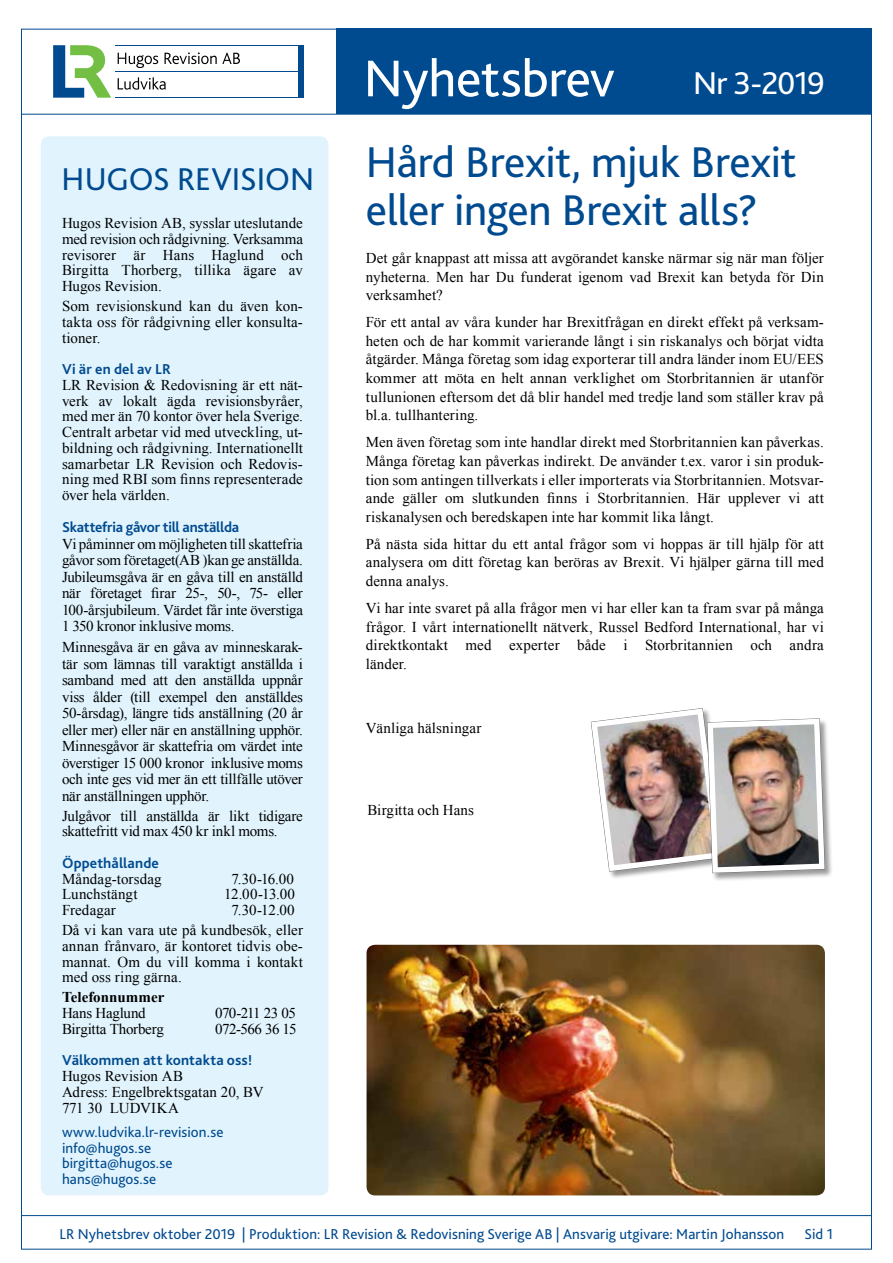
<style>
.page{position:relative;width:893px;height:1263px;background:#fff}
.page>*{position:absolute;margin:0;border:0;box-sizing:border-box;transform-origin:0 0}
.t1{font:54px "Bliss 2";letter-spacing:-.01em;color:#fff}
.t2{font:45px/48px "Bliss 2";letter-spacing:-.01em;color:#004a8f}
.t3{font:33px "Bliss 2";color:#004a8f}
.t4{font:33px "Bliss 2";letter-spacing:-.035em;color:#fff}
.t5{font:15px/15.8px "Times New Roman";letter-spacing:.005em;color:#000;text-align:justify}
.t6{font:15px/15.8px "Bliss 2";letter-spacing:.005em;color:#004a8f}
.t7{font:700 15px "Bliss 2";letter-spacing:.005em;color:#004a8f}
.t8{font:700 15px "Bliss 2";letter-spacing:-.015em;color:#004a8f}
.t9{font:15px "Times New Roman";letter-spacing:-.015em;color:#000}
.t10{font:700 15px "Times New Roman";color:#000}
.t11{font:15px "Times New Roman";letter-spacing:-.02em;color:#000}
.t12{font:15px "Times New Roman";letter-spacing:-.04em;color:#000}
.t13{font:15px "Times New Roman";letter-spacing:-.035em;color:#000}
</style>
<div class="page">
<hr style="left:21px;top:114px;width:851px;height:1px;background:#004a8f">
<div style="left:336px;top:29px;width:536px;height:85px;background:#004a8f"></div>
<div style="left:41px;top:136px;width:287px;height:1059px;background:#e1f4fd;border-radius:9px"></div>
<hr style="left:21px;top:1215px;width:851px;height:1px;background:#004a8f">
<svg style="left:118px;top:53px;width:40px;height:15px"></svg>
<svg style="left:165px;top:52px;width:75px;height:12px"></svg>
<svg style="left:118px;top:77px;width:48px;height:13px"></svg>
<div style="left:299px;top:45px;width:5px;height:53px;background:#004a8f"></div>
<svg style="left:53px;top:45px;width:58px;height:53px"></svg>
<hr style="left:115px;top:45px;width:188px;height:1px;background:#004a8f">
<hr style="left:115px;top:97px;width:188px;height:1px;background:#004a8f">
<hr style="left:115px;top:71px;width:188px;height:1px;background:#004a8f">
<div style="left:707px;top:718px;width:126px;height:163px;background:#000;opacity:.4"></div>
<img style="left:590px;top:708px;width:238px;height:169px">
<img style="left:367px;top:945px;width:458px;height:250px">
<h3 class="t3" style="left:62px;top:159px;width:254px">HUGOS REVISION</h3>
<p class="t5" style="left:62px;top:215px;width:242px">Hugos Revision AB, sysslar uteslutande med revision och rådgivning. Verksamma revisorer är Hans Haglund och Birgitta Thorberg, tillika ägare av Hugos Revision.</p>
<p class="t5" style="left:62px;top:298px;width:242px">Som revisionskund kan du även kon&shy;takta oss för rådgivning eller konsulta&shy;tioner.</p>
<p class="t7" style="left:62px;top:360px;width:110px">Vi är en del av LR</p>
<p class="t5" style="left:62px;top:377px;width:242px">LR Revision &amp; Redovisning är ett nät&shy;verk av lokalt ägda revisionsbyråer, med mer än 70 kontor över hela Sverige.<br>Centralt arbetar vid med utveckling, ut&shy;bildning och rådgivning. Internationellt samarbetar LR Revision och Redovis&shy;ning med RBI som finns representerade över hela världen.</p>
<p class="t8" style="left:62px;top:518px;width:179px">Skattefria gåvor till anställda</p>
<p class="t5" style="left:62px;top:535px;width:242px;line-height:16.5px">Vi påminner om möjligheten till skattefria gåvor som företaget(AB )kan ge anställda.<br>Jubileumsgåva är en gåva till en anställd när företaget firar 25-, 50-, 75- eller 100-årsjubileum. Värdet får inte överstiga 1 350 kronor inklusive moms.</p>
<p class="t5" style="left:62px;top:638px;width:242px;line-height:16.5px">Minnesgåva är en gåva av minneskarak&shy;tär som lämnas till varaktigt anställda i samband med att den anställda uppnår viss ålder (till exempel den anställdes 50-årsdag), längre tids anställning (20 år eller mer) eller när en anställning upphör.<br>Minnesgåvor är skattefria om värdet inte överstiger 15 000 kronor inklusive moms och inte ges vid mer än ett tillfälle utöver när anställningen upphör.</p>
<p class="t5" style="left:62px;top:807px;width:242px">Julgåvor till anställda är likt tidigare skattefritt vid max 450 kr inkl moms.</p>
<p class="t7" style="left:62px;top:853px;width:98px">Öppethållande</p>
<p class="t5" style="left:62px;top:870px;width:101px">Måndag-torsdag</p>
<p class="t5" style="left:232px;top:870px;width:64px">7.30-16.00</p>
<p class="t5" style="left:62px;top:886px;width:77px">Lunchstängt</p>
<p class="t5" style="left:224px;top:886px;width:73px">12.00-13.00</p>
<p class="t5" style="left:62px;top:902px;width:55px">Fredagar</p>
<p class="t5" style="left:62px;top:900px;width:242px;line-height:20px;text-indent:170px">7.30-12.00<br>Då vi kan vara ute på kundbesök, eller</p>
<p class="t5" style="left:62px;top:938px;width:242px">annan frånvaro, är kontoret tidvis obe&shy;mannat. Om du vill komma i kontakt med oss ring gärna.</p>
<p class="t10" style="left:62px;top:987px;width:104px">Telefonnummer</p>
<p class="t11" style="left:62px;top:1003px;width:85px">Hans Haglund</p>
<p class="t12" style="left:215px;top:1003px;width:82px">070-211 23 05</p>
<p class="t9" style="left:62px;top:1019px;width:103px">Birgitta Thorberg</p>
<p class="t13" style="left:215px;top:1019px;width:83px">072-566 36 15</p>
<p class="t7" style="left:62px;top:1051px;width:192px">Välkommen att kontakta oss!</p>
<p class="t5" style="left:62px;top:1068px;width:203px;text-align:left">Hugos Revision AB<br>Adress: Engelbrektsgatan 20, BV<br>771 30 LUDVIKA</p>
<p class="t6" style="left:62px;top:1123px;width:163px">www.ludvika.lr-revision.se info@hugos.se birgitta@hugos.se hans@hugos.se</p>
<h1 class="t1" style="left:364px;top:45px;width:253px">Nyhetsbrev</h1>
<h3 class="t4" style="left:693px;top:62px;width:133px">Nr 3-2019</h3>
<h2 class="t2" style="left:366px;top:137px;width:432px">Hård Brexit, mjuk Brexit eller ingen Brexit alls?</h2>
<p class="t5" style="left:366px;top:248px;width:460px;line-height:18.6px">Det går knappast att missa att avgörandet kanske närmar sig när man följer nyheterna. Men har Du funderat igenom vad Brexit kan betyda för Din verksamhet?</p>
<p class="t5" style="left:366px;top:313px;width:460px;line-height:18.6px">För ett antal av våra kunder har Brexitfrågan en direkt effekt på verksam&shy;heten och de har kommit varierande långt i sin riskanalys och börjat vidta åtgärder. Många företag som idag exporterar till andra länder inom EU/EES kommer att möta en helt annan verklighet om Storbritannien är utanför tullunionen eftersom det då blir handel med tredje land som ställer krav på bl.a. tullhantering.</p>
<p class="t5" style="left:366px;top:433px;width:460px;line-height:18.6px">Men även företag som inte handlar direkt med Storbritannien kan påverkas.<br>Många företag kan påverkas indirekt. De använder t.ex. varor i sin produk&shy;tion som antingen tillverkats i eller importerats via Storbritannien. Motsvar&shy;ande gäller om slutkunden finns i Storbritannien. Här upplever vi att riskanalysen och beredskapen inte har kommit lika långt.</p>
<p class="t5" style="left:366px;top:534px;width:460px;line-height:18.6px">På nästa sida hittar du ett antal frågor som vi hoppas är till hjälp för att analysera om ditt företag kan beröras av Brexit. Vi hjälper gärna till med denna analys.</p>
<p class="t5" style="left:366px;top:599px;width:460px;line-height:18.6px">Vi har inte svaret på alla frågor men vi har eller kan ta fram svar på många frågor. I vårt internationellt nätverk, Russel Bedford International, har vi direktkontakt med experter både i Storbritannien och andra länder.</p>
<p class="t5" style="left:366px;top:720px;width:117px">Vänliga hälsningar</p>
<p class="t5" style="left:367px;top:801px;width:108px">Birgitta och Hans</p>
<p class="t6" style="left:60px;top:1225px;width:726px">LR Nyhetsbrev oktober 2019 | Produktion: LR Revision &amp; Redovisning Sverige AB | Ansvarig utgivare: Martin Johansson</p>
<p class="t6" style="left:805px;top:1225px;width:30px">Sid 1</p>
</div>
